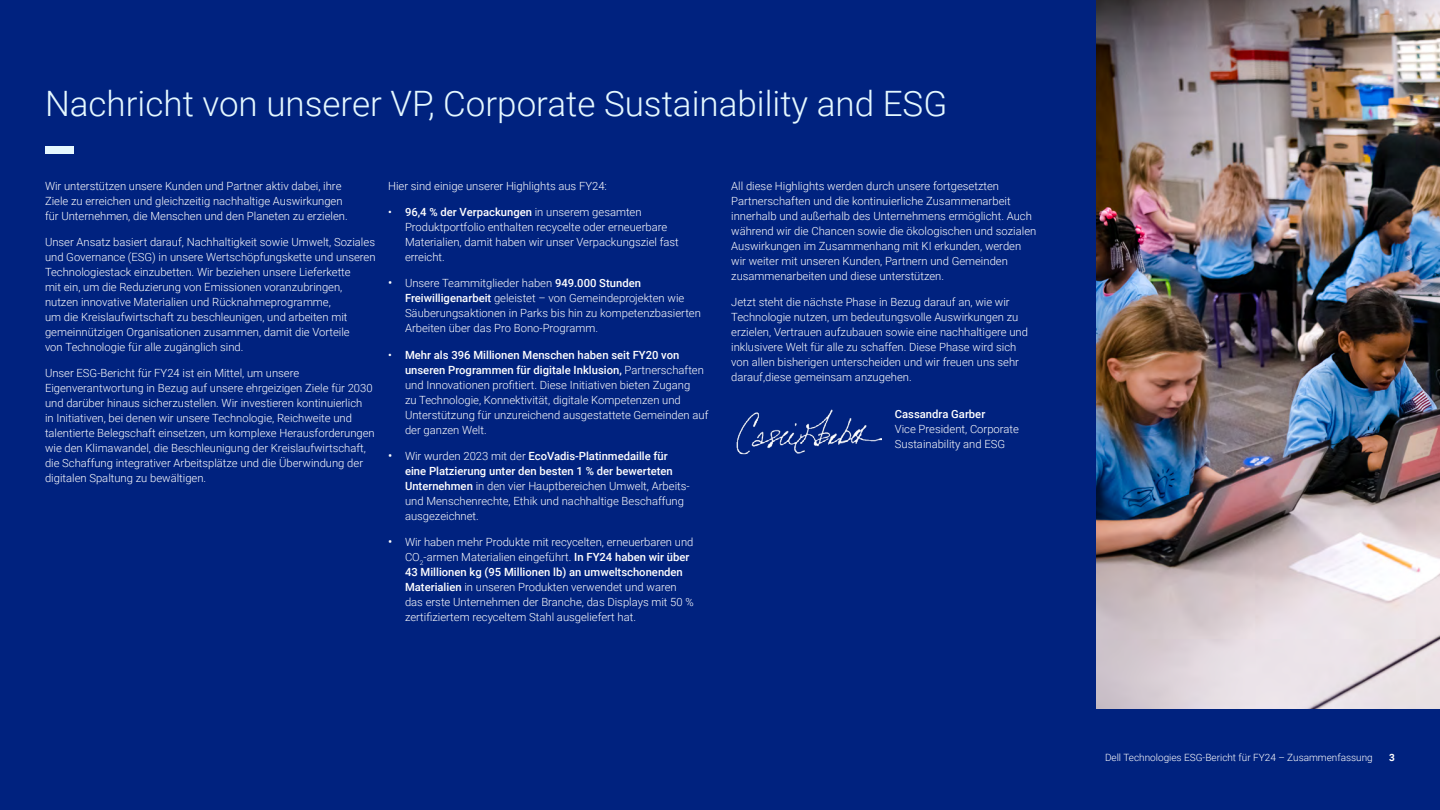
<style>
.page{position:relative;width:1440px;height:810px;background:#00227f}
.page>*{position:absolute;margin:0;border:0;box-sizing:border-box;transform-origin:0 0}
.t1{font:300 35px "Roboto";color:#e5f8ff}
.t2{font:300 11.25px/15px "Roboto";color:#fff}
.t3{font:500 11.25px "Roboto";color:#fff}
.t4{font:300 10px "Roboto";color:#fff}
.t5{font:700 10px "Roboto";color:#fff}
.s1{font-weight:400}
.s2{font-weight:500}
.s3{font-weight:400;font-size:12.5px}
</style>
<div class="page">
<div style="left:45px;top:146px;width:28px;height:7px;background:#e5f8ff"></div>
<img style="left:736px;top:409px;width:145px;height:45px">
<img style="left:1097px;top:0;width:343px;height:709px">
<h1 class="t1" style="left:45px;top:79px;width:904px">Nachricht von unserer VP, Corporate Sustainability and ESG</h1>
<p class="t2" style="left:45px;top:178px;width:304px">Wir unterstützen unsere Kunden und Partner aktiv dabei, ihre<br>Ziele zu erreichen und gleichzeitig nachhaltige Auswirkungen für Unternehmen, die Menschen und den Planeten zu erzielen.</p>
<p class="t2" style="left:45px;top:234px;width:332px">Unser Ansatz basiert darauf, Nachhaltigkeit sowie Umwelt, Soziales und Governance (ESG) in unsere Wertschöpfungskette und unseren Technologiestack einzubetten. Wir beziehen unsere Lieferkette<br>mit ein, um die Reduzierung von Emissionen voranzubringen, nutzen innovative Materialien und Rücknahmeprogramme,<br>um die Kreislaufwirtschaft zu beschleunigen, und arbeiten mit gemeinnützigen Organisationen zusammen, damit die Vorteile<br>von Technologie für alle zugänglich sind.</p>
<p class="t2" style="left:45px;top:365px;width:331px">Unser ESG-Bericht für FY24 ist ein Mittel, um unsere Eigenverantwortung in Bezug auf unsere ehrgeizigen Ziele für 2030 und darüber hinaus sicherzustellen. Wir investieren kontinuierlich<br>in Initiativen, bei denen wir unsere Technologie, Reichweite und talentierte Belegschaft einsetzen, um komplexe Herausforderungen wie den Klimawandel, die Beschleunigung der Kreislaufwirtschaft, die Schaffung integrativer Arbeitsplätze und die Überwindung der digitalen Spaltung zu bewältigen.</p>
<p class="t2" style="left:388px;top:178px;width:220px">Hier sind einige unserer Highlights aus FY24:</p>
<p class="t2" style="left:405px;top:204px;width:275px;text-indent:-17px"><span class="s1">•</span> <span class="s2">96,4 % der Verpackungen</span> in unserem gesamten Produktportfolio enthalten recycelte oder erneuerbare Materialien, damit haben wir unser Verpackungsziel fast erreicht.</p>
<p class="t2" style="left:405px;top:275px;width:297px;text-indent:-17px"><span class="s3">•</span> Unsere Teammitglieder haben <span class="s2">949.000 Stunden Freiwilligenarbeit</span> geleistet – von Gemeindeprojekten wie Säuberungsaktionen in Parks bis hin zu kompetenzbasierten Arbeiten über das Pro Bono-Programm.</p>
<p class="t2" style="left:405px;top:347px;width:305px;text-indent:-17px"><span class="s1">•</span> <span class="s2">Mehr als 396 Millionen Menschen haben seit FY20 von unseren Programmen für digitale Inklusion,</span> Partnerschaften und Innovationen profitiert. Diese Initiativen bieten Zugang<br>zu Technologie, Konnektivität, digitale Kompetenzen und Unterstützung für unzureichend ausgestattete Gemeinden auf der ganzen Welt.</p>
<p class="t2" style="left:405px;top:448px;width:286px;text-indent:-17px"><span class="s3">•</span> Wir wurden 2023 mit der <span class="s2">EcoVadis-Platinmedaille für eine Platzierung unter den besten 1 % der bewerteten Unternehmen</span> in den vier Hauptbereichen Umwelt, Arbeits&shy;und Menschenrechte, Ethik und nachhaltige Beschaffung ausgezeichnet.</p>
<p class="t2" style="left:405px;top:534px;width:290px;text-indent:-17px"><span class="s3">•</span> Wir haben mehr Produkte mit recycelten, erneuerbaren und CO<sub>2</sub>-armen Materialien eingeführt. <span class="s2">In FY24 haben wir über 43 Millionen kg (95 Millionen lb) an umweltschonenden Materialien</span> in unseren Produkten verwendet und waren das erste Unternehmen der Branche, das Displays mit 50 % zertifiziertem recyceltem Stahl ausgeliefert hat.</p>
<p class="t2" style="left:731px;top:178px;width:307px">All diese Highlights werden durch unsere fortgesetzten Partnerschaften und die kontinuierliche Zusammenarbeit innerhalb und außerhalb des Unternehmens ermöglicht. Auch während wir die Chancen sowie die ökologischen und sozialen Auswirkungen im Zusammenhang mit KI erkunden, werden wir weiter mit unseren Kunden, Partnern und Gemeinden zusammenarbeiten und diese unterstützen.</p>
<p class="t2" style="left:731px;top:294px;width:298px">Jetzt steht die nächste Phase in Bezug darauf an, wie wir Technologie nutzen, um bedeutungsvolle Auswirkungen zu erzielen, Vertrauen aufzubauen sowie eine nachhaltigere und inklusivere Welt für alle zu schaffen. Diese Phase wird sich von allen bisherigen unterscheiden und wir freuen uns sehr darauf,diese gemeinsam anzugehen.</p>
<p class="t3" style="left:895px;top:406px;width:92px">Cassandra Garber</p>
<p class="t2" style="left:895px;top:421px;width:126px">Vice President, Corporate<br>Sustainability and ESG</p>
<p class="t4" style="left:1105px;top:751px;width:269px">Dell Technologies ESG-Bericht für FY24 – Zusammenfassung</p>
<p class="t5" style="left:1389px;top:751px;width:7px">3</p>
</div>
